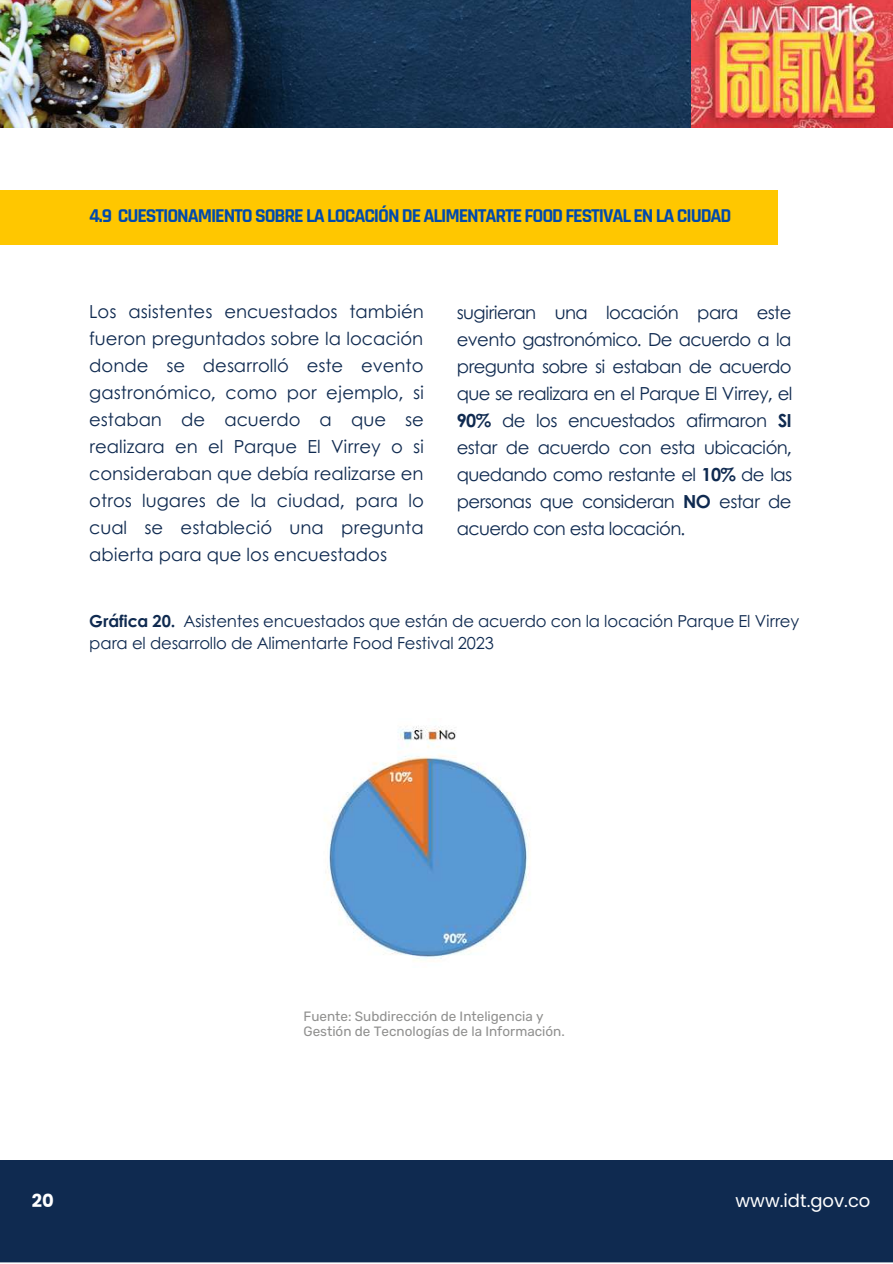
<style>
.page{position:relative;width:893px;height:1264px;background:#fff}
.page>*{position:absolute;margin:0;border:0;box-sizing:border-box;transform-origin:0 0}
.t1{font:700 19.8px "Rajdhani";letter-spacing:-.055em;color:#004aad}
.t2{font:18px/27px "Century Gothic";letter-spacing:-.015em;color:#0f2a50;text-align:justify}
.t3{font:18px "Poppins";color:#fff}
.t4{font:700 18px "Poppins";color:#fff}
.t5{font:16.5px/22.5px "Century Gothic";letter-spacing:-.01em;color:#0f2a50}
.t6{font:13.5px/14.5px "Rubik";color:#90908f}
.s1{font-weight:700}
</style>
<div class="page">
<div style="left:0;top:191px;width:777px;height:54px;background:#ffc700"></div>
<div style="left:0;top:1160px;width:892px;height:102px;background:#0f2a50"></div>
<div style="left:0;top:1173px;width:90px;height:54px;background:#0f2a50"></div>
<div style="left:671px;top:1173px;width:221px;height:54px;background:#0f2a50"></div>
<img style="left:0;top:0;width:892px;height:128px">
<img style="left:691px;top:0;width:201px;height:127px">
<img style="left:324px;top:726px;width:206px;height:235px">
<p class="t1" style="left:89px;top:204px;width:643px">4.9 CUESTIONAMIENTO SOBRE LA LOCACIÓN DE ALIMENTARTE FOOD FESTIVAL EN LA CIUDAD</p>
<p class="t2" style="left:89px;top:297px;width:336px">Los asistentes encuestados también fueron preguntados sobre la locación donde se desarrolló este evento gastronómico, como por ejemplo, si estaban de acuerdo a que se realizara en el Parque El Virrey o si consideraban que debía realizarse en otros lugares de la ciudad, para lo cual se estableció una pregunta abierta para que los encuestados</p>
<p class="t2" style="left:457px;top:298px;width:337px">sugirieran una locación para este evento gastronómico. De acuerdo a la pregunta sobre si estaban de acuerdo que se realizara en el Parque El Virrey, el <span class="s1">90%</span> de los encuestados afirmaron <span class="s1">SI </span>estar de acuerdo con esta ubicación, quedando como restante el <span class="s1">10%</span> de las personas que consideran <span class="s1">NO</span> estar de acuerdo con esta locación.</p>
<p class="t5" style="left:89px;top:609px;width:711px"><span class="s1">Gráfica 20.</span> Asistentes encuestados que están de acuerdo con la locación Parque El Virrey para el desarrollo de Alimentarte Food Festival 2023</p>
<p class="t6" style="left:303px;top:1009px;width:263px">Fuente: Subdirección de Inteligencia y<br>Gestión de Tecnologías de la Información.</p>
<p class="t4" style="left:32px;top:1187px;width:23px">20</p>
<p class="t3" style="left:735px;top:1187px;width:136px">www.idt.gov.co</p>
</div>
